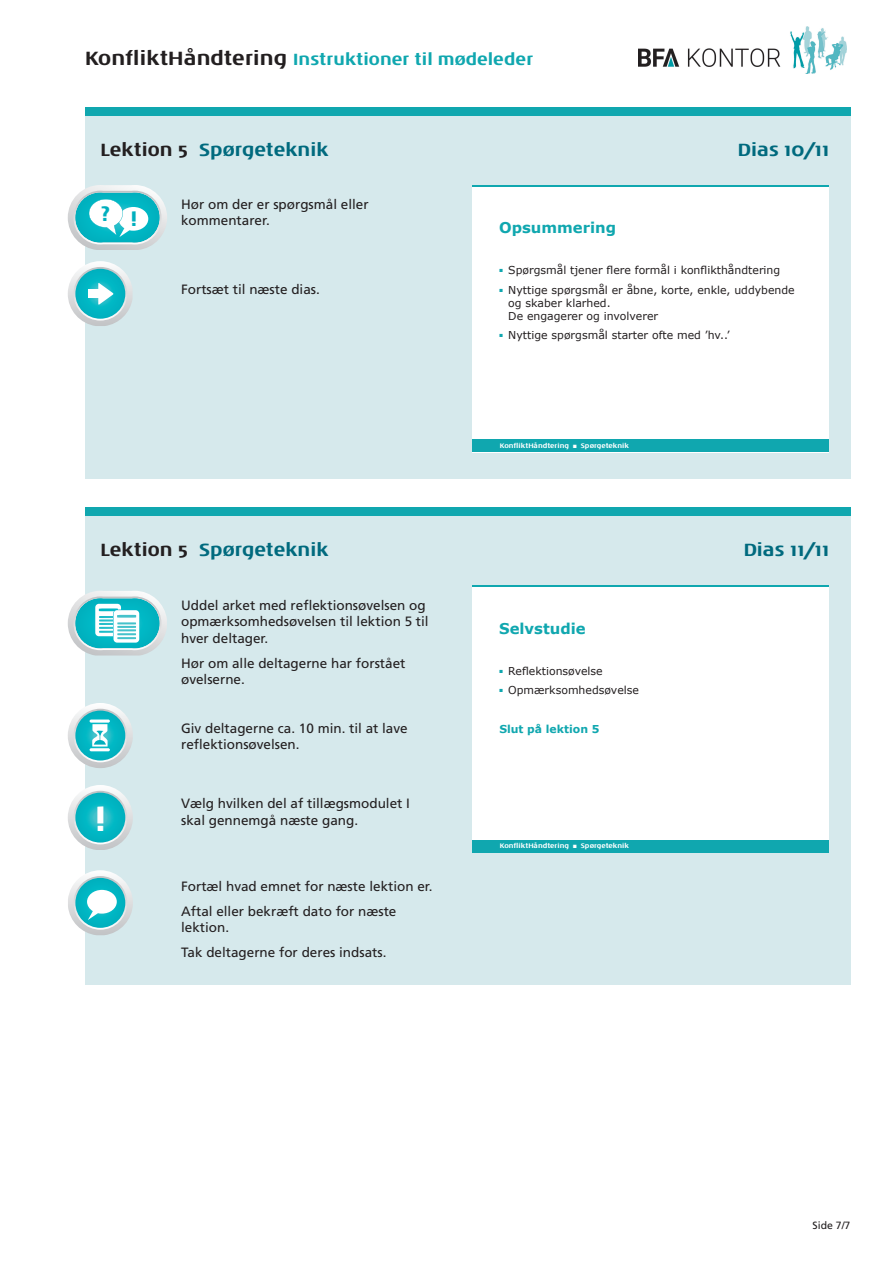
<style>
.page{position:relative;width:893px;height:1263px;background:#fff}
.page>*{position:absolute;margin:0;border:0;box-sizing:border-box;transform-origin:0 0}
.t1{font:700 35.7px "Noa LT Std";color:#fff}
.t2{font:700 21.3px "Noa LT Std";color:#00afbe}
.t3{font:700 18px "Noa LT Std";color:#006a7e}
.t4{font:700 16.5px "Noa LT Std";color:#10a7af}
.t5{font:700 14.85px "Verdana";color:#10a7af}
.t6{font:13.5px/16.5px "Frutiger";color:#231f20}
.t7{font:10.95px/13px "Verdana";color:#231f20}
.t8{font:700 10.95px "Verdana";color:#10a7af}
.t9{font:10.5px "Frutiger";color:#231f20}
.t10{font:700 6.75px "Noa LT Std";color:#fff}
.s1{font-size:19.5px;color:#231f20}
.s2{color:#231f20}
</style>
<div class="page">
<div style="left:85px;top:111px;width:765px;height:367px;background:#d6e9ec"></div>
<div style="left:85px;top:512px;width:765px;height:472px;background:#d6e9ec"></div>
<div style="left:85px;top:507px;width:765px;height:9px;background:#10a7af"></div>
<div style="left:85px;top:107px;width:765px;height:9px;background:#10a7af"></div>
<div style="left:473px;top:185px;width:356px;height:267px;background:#fff"></div>
<div style="left:473px;top:439px;width:356px;height:13px;background:#10a7af"></div>
<hr style="left:473px;top:185px;width:356px;height:2px;background:#10a7af">
<div style="left:473px;top:585px;width:356px;height:268px;background:#fff"></div>
<div style="left:473px;top:840px;width:356px;height:13px;background:#10a7af"></div>
<hr style="left:473px;top:585px;width:356px;height:2px;background:#10a7af">
<svg style="left:68px;top:261px;width:64px;height:65px"></svg>
<div style="left:89px;top:289px;width:15px;height:9px;background:#fff"></div>
<svg style="left:68px;top:185px;width:99px;height:65px"></svg>
<svg style="left:68px;top:591px;width:99px;height:64px"></svg>
<svg style="left:68px;top:870px;width:65px;height:65px"></svg>
<svg style="left:68px;top:785px;width:65px;height:65px"></svg>
<svg style="left:74px;top:791px;width:53px;height:53px"></svg>
<svg style="left:75px;top:793px;width:50px;height:49px"></svg>
<div style="left:76px;top:793px;width:48px;height:49px;background:#00b1be;border-radius:50%"></div>
<div style="left:81px;top:798px;width:39px;height:39px;background:#00b4c2;border-radius:50%"></div>
<div style="left:84px;top:801px;width:33px;height:33px;background:#00b8c4;border-radius:50%"></div>
<div style="left:87px;top:804px;width:27px;height:27px;background:#08bac6;border-radius:50%"></div>
<div style="left:88px;top:805px;width:25px;height:25px;background:#0fbbc7;border-radius:50%"></div>
<div style="left:88px;top:806px;width:24px;height:23px;background:#14bcc7;border-radius:50%"></div>
<div style="left:89px;top:806px;width:22px;height:23px;background:#21bdc7;border-radius:50%"></div>
<div style="left:90px;top:807px;width:21px;height:21px;background:#28bec9;border-radius:50%"></div>
<div style="left:91px;top:808px;width:19px;height:19px;background:#2ebfc9;border-radius:50%"></div>
<div style="left:92px;top:809px;width:17px;height:17px;background:#33c0c9;border-radius:50%"></div>
<div style="left:93px;top:810px;width:15px;height:15px;background:#3ec1cb;border-radius:50%"></div>
<div style="left:94px;top:811px;width:13px;height:13px;background:#45c2cb;border-radius:50%"></div>
<svg style="left:68px;top:703px;width:65px;height:65px"></svg>
<svg style="left:74px;top:709px;width:53px;height:53px"></svg>
<svg style="left:75px;top:710px;width:50px;height:50px"></svg>
<div style="left:76px;top:711px;width:48px;height:49px;background:#00b1be;border-radius:50%"></div>
<div style="left:81px;top:716px;width:39px;height:39px;background:#00b4c2;border-radius:50%"></div>
<div style="left:84px;top:719px;width:33px;height:33px;background:#00b8c4;border-radius:50%"></div>
<div style="left:87px;top:722px;width:27px;height:27px;background:#08bac6;border-radius:50%"></div>
<div style="left:88px;top:724px;width:24px;height:23px;background:#14bcc7;border-radius:50%"></div>
<div style="left:89px;top:724px;width:22px;height:23px;background:#21bdc7;border-radius:50%"></div>
<div style="left:90px;top:725px;width:21px;height:21px;background:#28bec9;border-radius:50%"></div>
<div style="left:91px;top:726px;width:19px;height:19px;background:#2ebfc9;border-radius:50%"></div>
<div style="left:92px;top:727px;width:17px;height:17px;background:#33c0c9;border-radius:50%"></div>
<svg style="left:90px;top:719px;width:20px;height:4px"></svg>
<hr style="left:90px;top:748px;width:20px;height:3px;background:#fff;border-radius:2px">
<svg style="left:92px;top:724px;width:16px;height:22px"></svg>
<img style="left:639px;top:27px;width:208px;height:46px">
<p class="t4" style="left:85px;top:49px;width:450px"><span class="s1">KonfliktHåndtering</span> Instruktioner til mødeleder</p>
<h3 class="t3" style="left:100px;top:138px;width:230px"><span class="s2">Lektion 5</span> Spørgeteknik</h3>
<h3 class="t3" style="left:738px;top:138px;width:93px">Dias 10/11</h3>
<p class="t6" style="left:181px;top:196px;width:189px">Hør om der er spørgsmål eller</p>
<h2 class="t2" style="left:100px;top:203px;width:39px">? !</h2>
<p class="t6" style="left:181px;top:212px;width:90px">kommentarer.</p>
<p class="t6" style="left:181px;top:281px;width:140px">Fortsæt til næste dias.</p>
<p class="t5" style="left:499px;top:217px;width:119px">Opsummering</p>
<p class="t7" style="left:499px;top:264px;width:282px"><sup>■</sup> Spørgsmål tjener flere formål i konflikthåndtering</p>
<p class="t7" style="left:508px;top:283px;width:288px;text-indent:-9px"><sup>■</sup> Nyttige spørgsmål er åbne, korte, enkle, uddybende og skaber klarhed.<br>De engagerer og involverer</p>
<p class="t7" style="left:499px;top:329px;width:232px"><sup>■</sup> Nyttige spørgsmål starter ofte med ’hv..’</p>
<p class="t10" style="left:500px;top:441px;width:131px">KonfliktHåndtering ■ Spørgeteknik</p>
<h3 class="t3" style="left:100px;top:539px;width:230px"><span class="s2">Lektion 5</span> Spørgeteknik</h3>
<h3 class="t3" style="left:744px;top:539px;width:87px">Dias 11/11</h3>
<p class="t6" style="left:181px;top:597px;width:249px">Uddel arket med reflektionsøvelsen og opmærksomhedsøvelsen til lektion 5 til hver deltager.</p>
<p class="t6" style="left:181px;top:655px;width:226px">Hør om alle deltagerne har forstået øvelserne.</p>
<p class="t6" style="left:181px;top:719px;width:228px">Giv deltagerne ca. 10 min. til at lave reflektionsøvelsen.</p>
<p class="t6" style="left:181px;top:795px;width:230px">Vælg hvilken del af tillægsmodulet I</p>
<h1 class="t1" style="left:94px;top:796px;width:14px">!</h1>
<p class="t6" style="left:181px;top:812px;width:179px">skal gennemgå næste gang.</p>
<p class="t6" style="left:181px;top:874px;width:253px;line-height:25px">Fortæl hvad emnet for næste lektion er.<br>Aftal eller bekræft dato for næste</p>
<p class="t6" style="left:181px;top:915px;width:207px;line-height:25px">lektion.<br>Tak deltagerne for deres indsats.</p>
<p class="t5" style="left:499px;top:618px;width:88px">Selvstudie</p>
<p class="t7" style="left:499px;top:664px;width:105px"><sup>■</sup> Reflektionsøvelse</p>
<p class="t7" style="left:499px;top:684px;width:141px"><sup>■</sup> Opmærksomhedsøvelse</p>
<p class="t8" style="left:499px;top:721px;width:102px">Slut på lektion 5</p>
<p class="t10" style="left:500px;top:842px;width:131px">KonfliktHåndtering ■ Spørgeteknik</p>
<p class="t9" style="left:812px;top:1219px;width:39px">Side 7/7</p>
</div>
